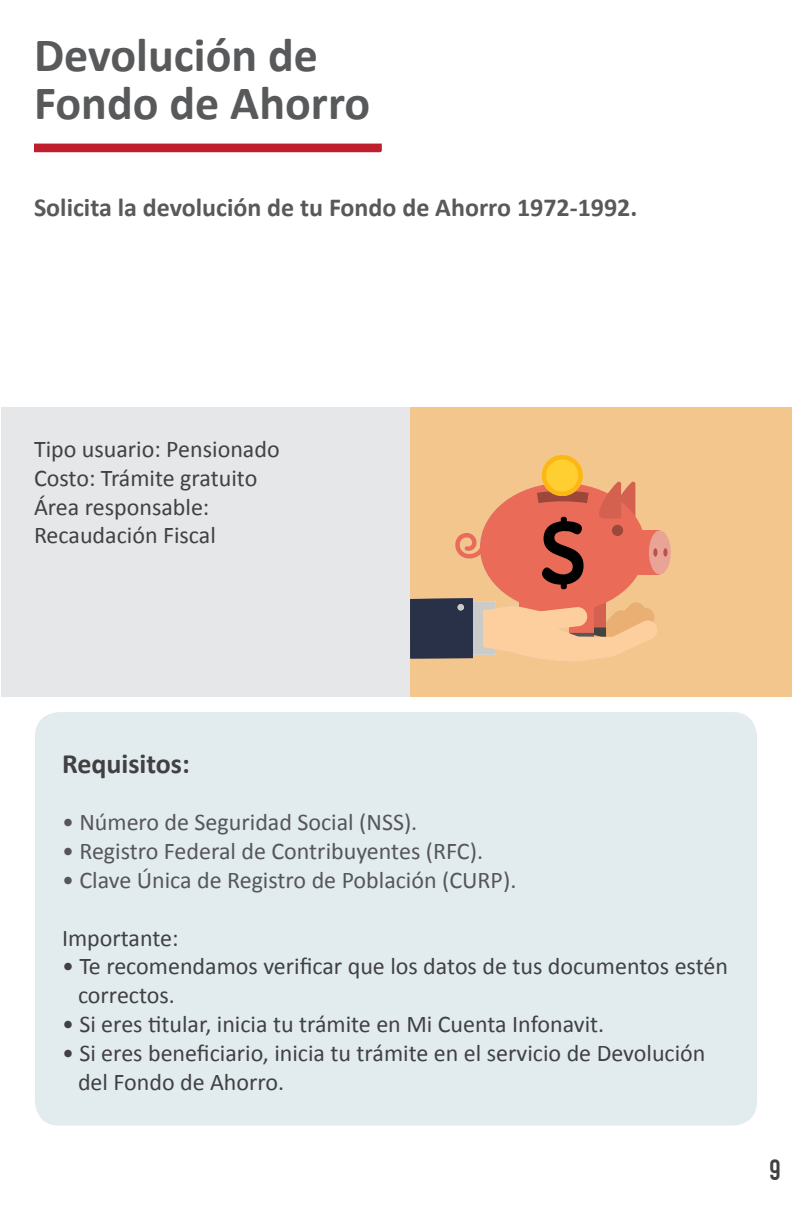
<style>
.page{position:relative;width:792px;height:1224px;background:#fff}
.page>*{position:absolute;margin:0;border:0;box-sizing:border-box;transform-origin:0 0}
.t1{font:700 48px/48px "Calibri";color:#58595b}
.t2{font:700 28px "Calibri";color:#414042}
.t3{font:700 26px "Calibri";color:#58595b}
.t4{font:24px/28.8px "Calibri";color:#414042}
.t5{font:24px "Calibri";color:#565659}
.t6{font:condensed 24px "BROOKLINE";color:#414042}
</style>
<div class="page">
<div style="left:34px;top:144px;width:348px;height:8px;background:#be1e2d"></div>
<div style="left:1px;top:407px;width:408px;height:289px;background:#e6e7e8"></div>
<div style="left:410px;top:407px;width:382px;height:289px;background:#f2c68d"></div>
<div style="left:35px;top:712px;width:722px;height:414px;background:#e2ecef;border-radius:24px"></div>
<svg style="left:410px;top:455px;width:261px;height:206px"></svg>
<h1 class="t1" style="left:34px;top:31px;width:338px">Devolución de<br>Fondo de Ahorro</h1>
<p class="t3" style="left:34px;top:190px;width:605px">Solicita la devolución de tu Fondo de Ahorro 1972-1992.</p>
<p class="t4" style="left:34px;top:435px;width:247px">Tipo usuario: Pensionado<br>Costo: Trámite gratuito<br>Área responsable:<br>Recaudación Fiscal</p>
<p class="t2" style="left:62px;top:746px;width:129px">Requisitos:</p>
<p class="t5" style="left:62px;top:807px;width:357px">• Número de Seguridad Social (NSS).</p>
<p class="t5" style="left:62px;top:836px;width:423px">• Registro Federal de Contribuyentes (RFC).</p>
<p class="t5" style="left:62px;top:865px;width:456px">• Clave Única de Registro de Población (CURP).</p>
<p class="t4" style="left:62px;top:923px;width:118px">Importante:</p>
<p class="t4" style="left:78px;top:952px;width:652px;text-indent:-16px">• Te recomendamos verificar que los datos de tus documentos estén correctos.</p>
<p class="t4" style="left:62px;top:1010px;width:544px">• Si eres titular, inicia tu trámite en Mi Cuenta Infonavit.</p>
<p class="t4" style="left:78px;top:1038px;width:629px;text-indent:-16px">• Si eres beneficiario, inicia tu trámite en el servicio de Devolución del Fondo de Ahorro.</p>
<p class="t6" style="left:769px;top:1153px;width:13px">9</p>
</div>
